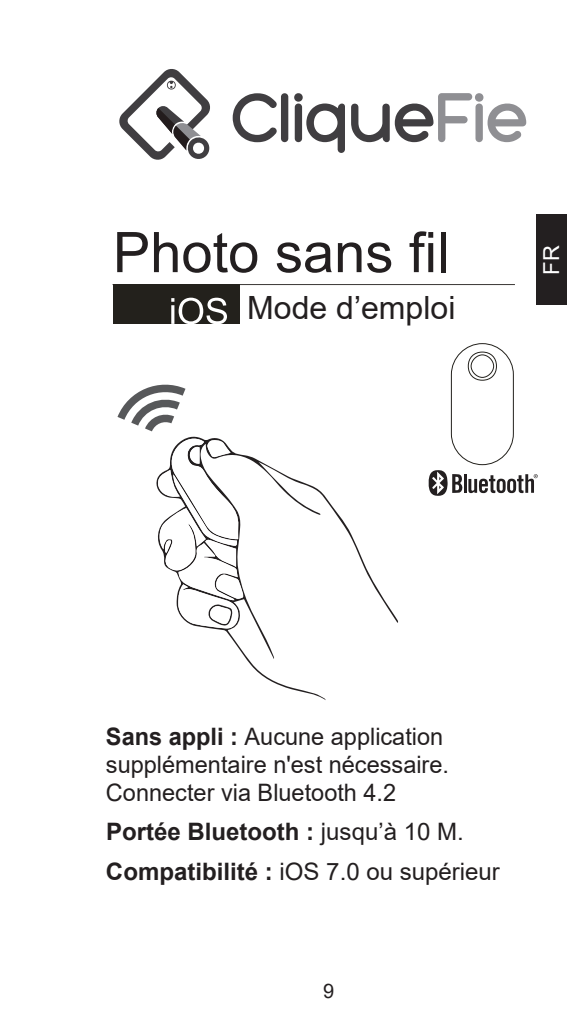
<style>
.page{position:relative;width:567px;height:1021px;background:#fff}
.page>*{position:absolute;margin:0;border:0;box-sizing:border-box;transform-origin:0 0}
.t1{font:56px "Arial";color:#231f20}
.t2{font:32px "Arial";color:#231f20}
.t3{font:24px/28px "Arial";color:#231f20}
.t4{font:700 24px "Arial";color:#231f20}
.t5{font:22px "Arial";color:#fff}
.t6{font:20px "Arial";color:#231f20}
.s1{font-weight:700}
.s2{font-weight:400}
</style>
<div class="page">
<hr style="left:113px;top:284px;width:401px;height:1px;background:#3a3734">
<div style="left:451px;top:343px;width:62px;height:121px;border:1px solid #23211c;border-radius:31px"></div>
<svg style="left:467px;top:351px;width:30px;height:30px"></svg>
<div style="left:113px;top:284px;width:127px;height:40px;background:#23211c"></div>
<svg style="left:171px;top:298px;width:56px;height:26px"></svg>
<svg style="left:117px;top:384px;width:68px;height:47px"></svg>
<svg style="left:191px;top:436px;width:207px;height:264px"></svg>
<svg style="left:156px;top:437px;width:87px;height:192px"></svg>
<div style="left:536px;top:214px;width:31px;height:91px;background:#231f20"></div>
<svg style="left:233px;top:93px;width:55px;height:49px"></svg>
<svg style="left:294px;top:93px;width:51px;height:60px"></svg>
<svg style="left:351px;top:93px;width:175px;height:49px"></svg>
<svg style="left:119px;top:69px;width:91px;height:91px"></svg>
<svg style="left:428px;top:470px;width:110px;height:26px"></svg>
<h1 class="t1" style="left:113px;top:214px;width:338px">Photo sans fil</h1>
<h2 class="t2" style="left:247px;top:286px;width:210px">Mode d’emploi</h2>
<p class="t5" style="left:536px;top:275px;width:31px;rotate:-90deg">FR</p>
<p class="t3" style="left:106px;top:722px;width:345px"><span class="s1">Sans appli :</span> Aucune application supplémentaire n'est nécessaire.<br>Connecter via Bluetooth 4.2</p>
<p class="t4" style="left:106px;top:814px;width:359px">Portée Bluetooth : <span class="s2">jusqu’à 10 M.</span></p>
<p class="t3" style="left:106px;top:857px;width:395px"><span class="s1">Compatibilité :</span> iOS 7.0 ou supérieur</p>
<p class="t6" style="left:323px;top:977px;width:13px">9</p>
</div>
